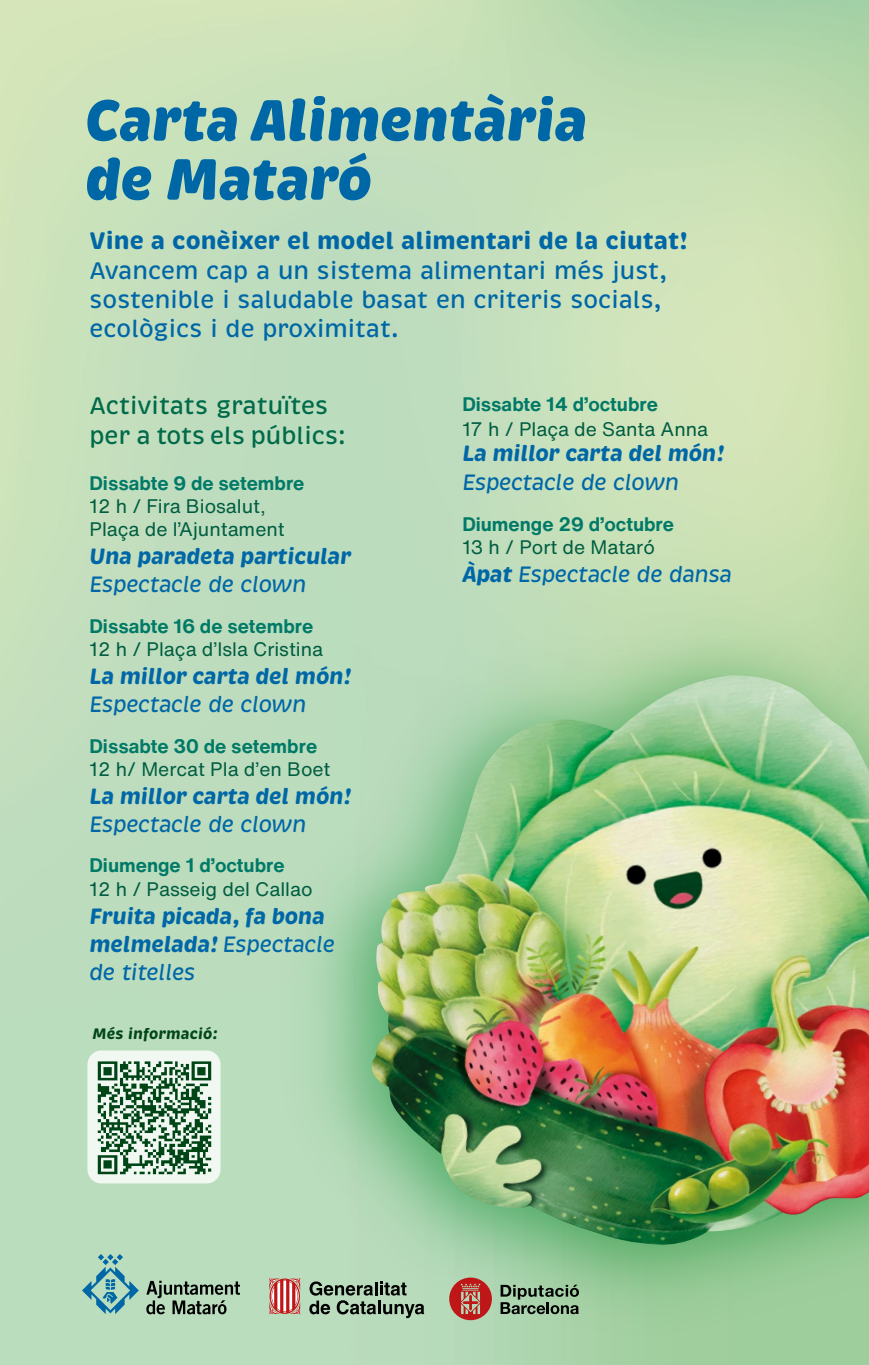
<style>
.page{position:relative;width:869px;height:1365px;background:#fff}
.page>*{position:absolute;margin:0;border:0;box-sizing:border-box;transform-origin:0 0}
.t1{font:italic 900 59.5px/59px "Brevia";letter-spacing:-.02em;color:#0067a7}
.t2{font:500 24.68px/29.6px "Brevia";color:#006b4a}
.t3{font:500 24.5px/29.4px "Brevia";color:#0067a7}
.t4{font:700 24.5px "Brevia";color:#0067a7}
.t5{font:italic 700 22.75px/28px "Brevia";letter-spacing:-.02em;color:#0067a7}
.t6{font:italic 500 22.75px "Brevia";letter-spacing:-.02em;color:#0067a7}
.t7{font:19.25px/23.1px "Helvetica Now Text";color:#005d41}
.t8{font:700 19.25px "Helvetica Now Text";color:#007a67}
.t9{font:italic 700 15.58px "Brevia";color:#014718}
.s1{font-weight:500}
.s2{font-weight:700}
</style>
<div class="page">
<img style="left:0;top:0;width:868px;height:1364px">
<img style="left:252px;top:584px;width:616px;height:774px">
<img style="left:370px;top:675px;width:498px;height:570px">
<svg style="left:146px;top:1280px;width:94px;height:34px;background:#809882"></svg>
<svg style="left:82px;top:1253px;width:57px;height:60px;background:#89beb7"></svg>
<svg style="left:269px;top:1277px;width:31px;height:37px"></svg>
<svg style="left:309px;top:1281px;width:115px;height:36px;background:#7f9781"></svg>
<svg style="left:500px;top:1284px;width:78px;height:29px;background:#6e8a6f"></svg>
<svg style="left:449px;top:1277px;width:42px;height:42px;background:#ba5d51"></svg>
<div style="left:0;top:1345px;width:423px;height:19px;background:#baddbd"></div>
<img style="left:87px;top:1050px;width:134px;height:134px">
<h1 class="t1" style="left:85px;top:91px;width:504px">Carta Alimentària de Mataró</h1>
<p class="t4" style="left:89px;top:225px;width:599px">Vine a conèixer el model alimentari de la ciutat!</p>
<p class="t3" style="left:89px;top:256px;width:579px">Avancem cap a un sistema alimentari més just, sostenible i saludable basat en criteris socials, ecològics i de proximitat.</p>
<p class="t2" style="left:89px;top:391px;width:258px">Activitats gratuïtes per a tots els públics:</p>
<p class="t8" style="left:89px;top:468px;width:216px">Dissabte 9 de setembre</p>
<p class="t7" style="left:89px;top:494px;width:197px">12 h / Fira Biosalut,<br>Plaça de l’Ajuntament</p>
<p class="t5" style="left:89px;top:542px;width:263px">Una paradeta particular</p>
<p class="t6" style="left:89px;top:570px;width:218px">Espectacle de clown</p>
<p class="t8" style="left:89px;top:611px;width:225px">Dissabte 16 de setembre</p>
<p class="t7" style="left:89px;top:637px;width:235px">12 h / Plaça d’Isla Cristina</p>
<p class="t5" style="left:89px;top:662px;width:262px">La millor carta del món!</p>
<p class="t6" style="left:89px;top:690px;width:218px">Espectacle de clown</p>
<p class="t8" style="left:89px;top:731px;width:229px">Dissabte 30 de setembre</p>
<p class="t7" style="left:89px;top:756px;width:242px">12 h/ Mercat Pla d’en Boet</p>
<p class="t5" style="left:89px;top:782px;width:262px">La millor carta del món!</p>
<p class="t6" style="left:89px;top:810px;width:218px">Espectacle de clown</p>
<p class="t8" style="left:89px;top:851px;width:196px">Diumenge 1 d’octubre</p>
<p class="t7" style="left:89px;top:876px;width:224px">12 h / Passeig del Callao</p>
<p class="t5" style="left:89px;top:901px;width:247px">Fruita picada, fa bona melmelada! <span class="s1">Espectacle de titelles</span></p>
<p class="t9" style="left:93px;top:1023px;width:126px">Més informació:</p>
<p class="t8" style="left:462px;top:390px;width:197px">Dissabte 14 d’octubre</p>
<p class="t7" style="left:462px;top:417px;width:247px">17 h / Plaça de Santa Anna</p>
<p class="t5" style="left:462px;top:439px;width:262px">La millor carta del món!</p>
<p class="t6" style="left:462px;top:468px;width:218px">Espectacle de clown</p>
<p class="t8" style="left:462px;top:509px;width:213px">Diumenge 29 d’octubre</p>
<p class="t7" style="left:462px;top:535px;width:194px">13 h / Port de Mataró</p>
<p class="t6" style="left:462px;top:560px;width:271px"><span class="s2">Àpat</span> Espectacle de dansa</p>
</div>
